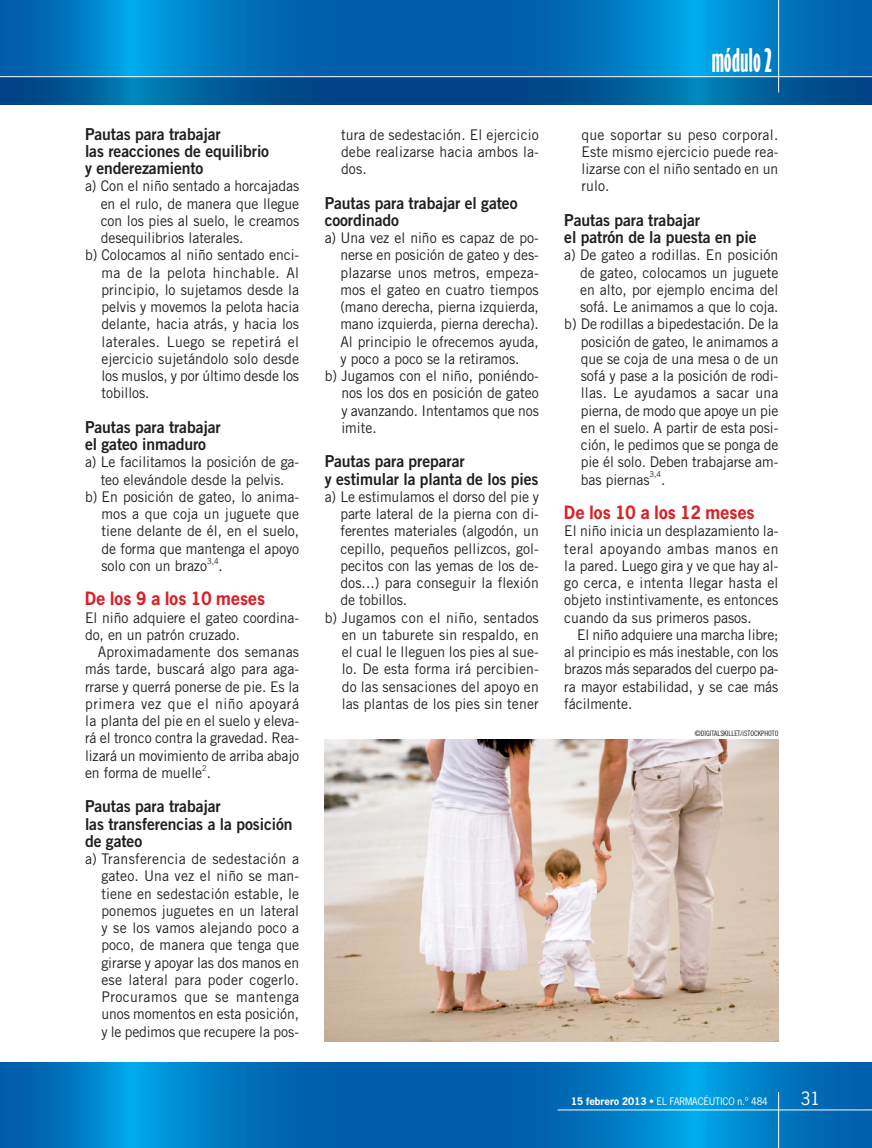
<style>
.page{position:relative;width:872px;height:1148px;background:#fff}
.page>*{position:absolute;margin:0;border:0;box-sizing:border-box;transform-origin:0 0}
.t1{font:30px "Gill Sans Std Bold Extra Cond";color:#fff}
.t2{font:700 17.25px "News Gothic Std";letter-spacing:-.005em;color:#da2128;scale:.95 1}
.t3{font:17.25px "News Gothic Std";color:#fff}
.t4{font:16.5px/17.2px "Trade Gothic LT Std Bd 2";letter-spacing:-.005em;color:#231f20;scale:.95 1}
.t5{font:14.7px/17.2px "Trade Gothic LT Std";letter-spacing:-.005em;color:#231f20;text-align:justify;scale:.95 1}
.t6{font:14.7px "Trade Gothic LT Std";letter-spacing:.02em;color:#231f20;scale:.95 1}
.t7{font:14.7px "Trade Gothic LT Std";letter-spacing:.015em;color:#231f20;scale:.95 1}
.t8{font:14.7px "Trade Gothic LT Std";letter-spacing:.025em;color:#231f20;scale:.95 1}
.t9{font:9.75px "News Gothic Std";color:#fff}
.t10{font:8.1px "Trade Gothic LT Std";color:#231f20;scale:.95 1}
.t11{font:7.5px "Trade Gothic LT Std Cn 18";letter-spacing:-.005em;color:#231f20}
.s1{font-weight:700}
</style>
<div class="page">
<svg style="left:0;top:0;width:872px;height:76px;background:#0074bd"></svg>
<svg style="left:0;top:1063px;width:872px;height:85px;background:#0174bd"></svg>
<img style="left:0;top:77px;width:872px;height:27px">
<hr style="left:778px;top:0;width:1px;height:92px;background:#fff">
<hr style="left:557px;top:1110px;width:315px;height:1px;background:#fff">
<hr style="left:778px;top:1092px;width:1px;height:56px;background:#fff">
<img style="left:325px;top:740px;width:453px;height:302px">
<p class="t4" style="left:85px;top:127px;width:195px">Pautas para trabajar<br>las reacciones de equilibrio y enderezamiento</p>
<p class="t5" style="left:85px;top:179px;width:227px">a) Con el niño sentado a horcajadas</p>
<p class="t5" style="left:101px;top:197px;width:210px">en el rulo, de manera que llegue</p>
<p class="t5" style="left:101px;top:214px;width:210px">con los pies al suelo, le creamos</p>
<p class="t5" style="left:101px;top:231px;width:152px">desequilibrios laterales.</p>
<p class="t5" style="left:85px;top:248px;width:227px">b) Colocamos al niño sentado enci-</p>
<p class="t6" style="left:101px;top:267px;width:209px">ma de la pelota hinchable. Al</p>
<p class="t5" style="left:101px;top:283px;width:209px">principio, lo sujetamos desde la</p>
<p class="t5" style="left:101px;top:300px;width:210px">pelvis y movemos la pelota hacia</p>
<p class="t5" style="left:101px;top:317px;width:209px">delante, hacia atrás, y hacia los</p>
<p class="t8" style="left:101px;top:336px;width:209px">laterales. Luego se repetirá el</p>
<p class="t5" style="left:101px;top:352px;width:209px">ejercicio sujetándolo solo desde</p>
<p class="t5" style="left:101px;top:369px;width:209px">los muslos, y por último desde los</p>
<p class="t5" style="left:101px;top:386px;width:52px">tobillos.</p>
<p class="t4" style="left:85px;top:420px;width:144px">Pautas para trabajar el gateo inmaduro</p>
<p class="t5" style="left:85px;top:455px;width:227px">a) Le facilitamos la posición de ga-</p>
<p class="t5" style="left:101px;top:473px;width:195px">teo elevándole desde la pelvis.</p>
<p class="t5" style="left:85px;top:490px;width:227px">b) En posición de gateo, lo anima-</p>
<p class="t5" style="left:101px;top:507px;width:209px">mos a que coja un juguete que</p>
<p class="t5" style="left:101px;top:524px;width:209px">tiene delante de él, en el suelo,</p>
<p class="t5" style="left:101px;top:542px;width:210px">de forma que mantenga el apoyo</p>
<p class="t5" style="left:101px;top:559px;width:113px">solo con un brazo</p>
<p class="t10" style="left:207px;top:558px;width:14px">3,4</p>
<p class="t5" style="left:219px;top:559px;width:6px">.</p>
<p class="t2" style="left:85px;top:591px;width:191px">De los 9 a los 10 meses</p>
<p class="t5" style="left:85px;top:611px;width:227px">El niño adquiere el gateo coordina&shy;do, en un patrón cruzado.</p>
<p class="t5" style="left:85px;top:645px;width:227px;text-indent:13px">Aproximadamente dos semanas más tarde, buscará algo para aga&shy;rrarse y querrá ponerse de pie. Es la primera vez que el niño apoyará la planta del pie en el suelo y eleva&shy;rá el tronco contra la gravedad. Rea&shy;lizará un movimiento de arriba abajo en forma de muelle .</p>
<p class="t10" style="left:202px;top:765px;width:6px">2</p>
<p class="t4" style="left:85px;top:800px;width:220px">Pautas para trabajar<br>las transferencias a la posición de gateo</p>
<p class="t5" style="left:101px;top:852px;width:210px;text-indent:-16px">a) Transferencia de sedestación a gateo. Una vez el niño se man&shy;tiene en sedestación estable, le ponemos juguetes en un lateral y se los vamos alejando poco a poco, de manera que tenga que girarse y apoyar las dos manos en ese lateral para poder cogerlo.<br>Procuramos que se mantenga unos momentos en esta posición, y le pedimos que recupere la pos-</p>
<p class="t5" style="left:341px;top:128px;width:210px">tura de sedestación. El ejercicio debe realizarse hacia ambos la&shy;dos.</p>
<p class="t4" style="left:325px;top:196px;width:204px">Pautas para trabajar el gateo coordinado</p>
<p class="t5" style="left:325px;top:231px;width:227px">a) Una vez el niño es capaz de po-</p>
<p class="t5" style="left:340px;top:248px;width:210px">nerse en posición de gateo y des-</p>
<p class="t7" style="left:340px;top:267px;width:210px">plazarse unos metros, empeza-</p>
<p class="t5" style="left:340px;top:283px;width:210px">mos el gateo en cuatro tiempos</p>
<p class="t5" style="left:340px;top:300px;width:210px">(mano derecha, pierna izquierda,</p>
<p class="t5" style="left:340px;top:317px;width:210px">mano izquierda, pierna derecha).</p>
<p class="t5" style="left:340px;top:335px;width:210px">Al principio le ofrecemos ayuda,</p>
<p class="t5" style="left:340px;top:352px;width:190px">y poco a poco se la retiramos.</p>
<p class="t5" style="left:325px;top:369px;width:227px">b) Jugamos con el niño, poniéndo-</p>
<p class="t5" style="left:341px;top:386px;width:209px">nos los dos en posición de gateo</p>
<p class="t5" style="left:341px;top:404px;width:209px">y avanzando. Intentamos que nos</p>
<p class="t5" style="left:341px;top:421px;width:39px">imite.</p>
<p class="t4" style="left:325px;top:455px;width:226px">Pautas para preparar<br>y estimular la planta de los pies</p>
<p class="t5" style="left:325px;top:490px;width:227px">a) Le estimulamos el dorso del pie y</p>
<p class="t5" style="left:340px;top:507px;width:210px">parte lateral de la pierna con di-</p>
<p class="t5" style="left:340px;top:524px;width:210px">ferentes materiales (algodón, un</p>
<p class="t5" style="left:340px;top:542px;width:210px">cepillo, pequeños pellizcos, gol-</p>
<p class="t5" style="left:340px;top:559px;width:210px">pecitos con las yemas de los de-</p>
<p class="t5" style="left:340px;top:576px;width:210px">dos...) para conseguir la flexión</p>
<p class="t5" style="left:340px;top:593px;width:72px">de tobillos.</p>
<p class="t6" style="left:325px;top:612px;width:227px">b) Jugamos con el niño, sentados</p>
<p class="t5" style="left:342px;top:628px;width:209px">en un taburete sin respaldo, en</p>
<p class="t5" style="left:342px;top:645px;width:209px">el cual le lleguen los pies al sue-</p>
<p class="t5" style="left:342px;top:662px;width:209px">lo. De esta forma irá percibien-</p>
<p class="t5" style="left:342px;top:680px;width:209px">do las sensaciones del apoyo en</p>
<p class="t5" style="left:342px;top:697px;width:209px">las plantas de los pies sin tener</p>
<h1 class="t1" style="left:711px;top:50px;width:62px">módulo 2</h1>
<p class="t5" style="left:581px;top:128px;width:209px">que soportar su peso corporal.<br>Este mismo ejercicio puede rea&shy;lizarse con el niño sentado en un rulo.</p>
<p class="t4" style="left:564px;top:213px;width:204px">Pautas para trabajar<br>el patrón de la puesta en pie</p>
<p class="t5" style="left:564px;top:248px;width:227px">a) De gateo a rodillas. En posición</p>
<p class="t5" style="left:580px;top:266px;width:210px">de gateo, colocamos un juguete</p>
<p class="t5" style="left:580px;top:283px;width:210px">en alto, por ejemplo encima del</p>
<p class="t5" style="left:580px;top:300px;width:210px">sofá. Le animamos a que lo coja.</p>
<p class="t5" style="left:564px;top:317px;width:227px">b) De rodillas a bipedestación. De la</p>
<p class="t5" style="left:581px;top:335px;width:210px">posición de gateo, le animamos a</p>
<p class="t5" style="left:581px;top:352px;width:210px">que se coja de una mesa o de un</p>
<p class="t5" style="left:581px;top:369px;width:209px">sofá y pase a la posición de rodi-</p>
<p class="t7" style="left:581px;top:388px;width:209px">llas. Le ayudamos a sacar una</p>
<p class="t5" style="left:581px;top:404px;width:209px">pierna, de modo que apoye un pie</p>
<p class="t5" style="left:581px;top:421px;width:209px">en el suelo. A partir de esta posi-</p>
<p class="t5" style="left:581px;top:438px;width:210px">ción, le pedimos que se ponga de</p>
<p class="t5" style="left:581px;top:455px;width:209px">pie él solo. Deben trabajarse am-</p>
<p class="t5" style="left:581px;top:473px;width:74px">bas piernas</p>
<p class="t10" style="left:649px;top:471px;width:14px">3,4</p>
<p class="t5" style="left:661px;top:473px;width:6px">.</p>
<p class="t2" style="left:564px;top:505px;width:202px">De los 10 a los 12 meses</p>
<p class="t5" style="left:564px;top:524px;width:227px">El niño inicia un desplazamient o la&shy;teral apoyando ambas manos en la pared. Luego gira y ve que hay al&shy;go cerca, e intenta llegar hasta el objeto instintivamente, es entonces cuando da sus primeros pasos.</p>
<p class="t5" style="left:564px;top:628px;width:227px;text-indent:13px">El niño adquiere una marcha libre; al principio es más inestable, con los brazos más separados del cuerpo pa&shy;ra mayor estabilidad, y se cae más fácilmente.</p>
<p class="t11" style="left:695px;top:731px;width:85px">©DIGITALSKILLET/iSTOCKPHOTO</p>
<p class="t9" style="left:571px;top:1097px;width:198px"><span class="s1">15 febrero 2013</span> • EL FARMACÉUTICO n.º 484</p>
<p class="t3" style="left:800px;top:1091px;width:21px">31</p>
</div>
